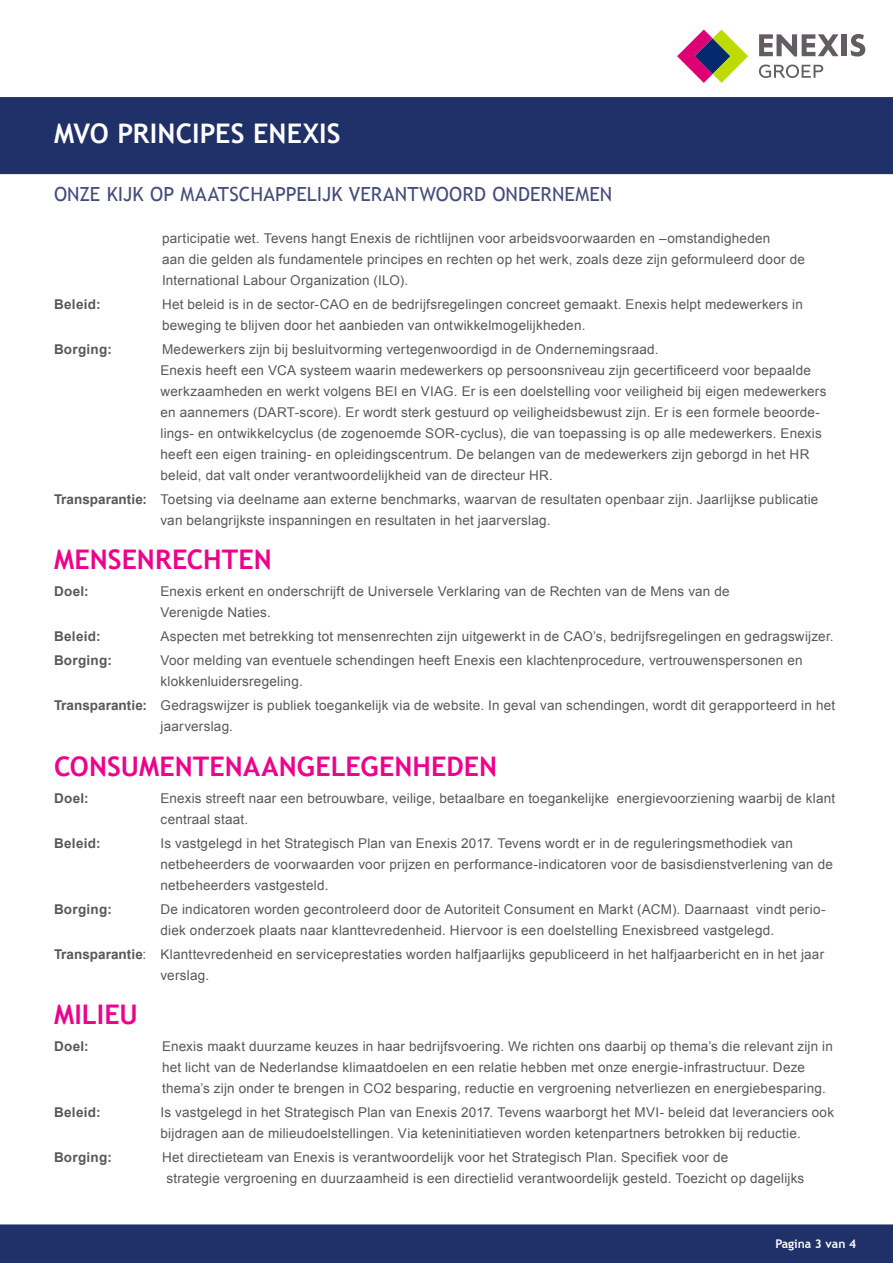
<style>
.page{position:relative;width:893px;height:1263px;background:#fff}
.page>*{position:absolute;margin:0;border:0;box-sizing:border-box;transform-origin:0 0}
.t1{font:700 27px "Trebuchet MS";letter-spacing:.005em;color:#ed028c}
.t2{font:700 27px "Trebuchet MS";letter-spacing:.005em;color:#fff}
.t3{font:19.5px "Trebuchet MS";letter-spacing:.005em;color:#464c7a}
.t4{font:13.5px/21px "Arial";letter-spacing:.015em;color:#57585a}
.t5{font:700 13.5px "Arial";letter-spacing:.02em;color:#57585a}
.t6{font:700 12px "Trebuchet MS";color:#fff}
.s1{font-weight:700}
</style>
<div class="page">
<div style="left:0;top:1224px;width:893px;height:39px;background:#203068"></div>
<svg style="left:759px;top:65px;width:64px;height:13px"></svg>
<svg style="left:677px;top:30px;width:71px;height:53px"></svg>
<div style="left:842px;top:34px;width:5px;height:22px;background:#635d63"></div>
<svg style="left:851px;top:34px;width:14px;height:23px"></svg>
<svg style="left:759px;top:34px;width:79px;height:22px"></svg>
<div style="left:0;top:97px;width:893px;height:78px;background:#203068"></div>
<p class="t2" style="left:54px;top:117px;width:288px">MVO PRINCIPES ENEXIS</p>
<p class="t3" style="left:54px;top:183px;width:560px">ONZE KIJK OP MAATSCHAPPELIJK VERANTWOORD ONDERNEMEN</p>
<p class="t4" style="left:162px;top:228px;width:644px">participatie wet. Tevens hangt Enexis de richtlijnen voor arbeidsvoorwaarden en –omstandigheden<br>aan die gelden als fundamentele principes en rechten op het werk, zoals deze zijn geformuleerd door de<br>International Labour Organization (ILO).</p>
<p class="t5" style="left:54px;top:295px;width:48px">Beleid:</p>
<p class="t4" style="left:162px;top:294px;width:642px">Het beleid is in de sector-CAO en de bedrijfsregelingen concreet gemaakt. Enexis helpt medewerkers in beweging te blijven door het aanbieden van ontwikkelmogelijkheden.</p>
<p class="t5" style="left:54px;top:340px;width:60px">Borging:</p>
<p class="t4" style="left:162px;top:339px;width:498px">Medewerkers zijn bij besluitvorming vertegenwoordigd in de Ondernemingsraad.</p>
<p class="t4" style="left:161px;top:360px;width:667px">Enexis heeft een VCA systeem waarin medewerkers op persoonsniveau zijn gecertificeerd voor bepaalde werkzaamheden en werkt volgens BEI en VIAG. Er is een doelstelling voor veiligheid bij eigen medewerkers en aannemers (DART-score). Er wordt sterk gestuurd op veiligheidsbewust zijn. Er is een formele beoorde&shy;lings- en ontwikkelcyclus (de zogenoemde SOR-cyclus), die van toepassing is op alle medewerkers. Enexis heeft een eigen training- en opleidingscentrum. De belangen van de medewerkers zijn geborgd in het HR beleid, dat valt onder verantwoordelijkheid van de directeur HR.</p>
<p class="t4" style="left:161px;top:489px;width:659px;text-indent:-107px"><span class="s1">Transparantie:</span> Toetsing via deelname aan externe benchmarks, waarvan de resultaten openbaar zijn. Jaarlijkse publicatie van belangrijkste inspanningen en resultaten in het jaarverslag.</p>
<p class="t1" style="left:54px;top:543px;width:219px">MENSENRECHTEN</p>
<p class="t5" style="left:54px;top:582px;width:36px">Doel:</p>
<p class="t4" style="left:161px;top:581px;width:571px">Enexis erkent en onderschrijft de Universele Verklaring van de Rechten van de Mens van de</p>
<p class="t4" style="left:161px;top:602px;width:112px">Verenigde Naties.</p>
<p class="t5" style="left:54px;top:627px;width:48px">Beleid:</p>
<p class="t4" style="left:160px;top:626px;width:675px">Aspecten met betrekking tot mensenrechten zijn uitgewerkt in de CAO’s, bedrijfsregelingen en gedragswijzer.</p>
<p class="t5" style="left:54px;top:651px;width:60px">Borging:</p>
<p class="t4" style="left:160px;top:650px;width:644px">Voor melding van eventuele schendingen heeft Enexis een klachtenprocedure, vertrouwenspersonen en</p>
<p class="t4" style="left:161px;top:671px;width:144px">klokkenluidersregeling.</p>
<p class="t4" style="left:161px;top:695px;width:676px;text-indent:-107px"><span class="s1">Transparantie:</span> Gedragswijzer is publiek toegankelijk via de website. In geval van schendingen, wordt dit gerapporteerd in het jaarverslag.</p>
<p class="t1" style="left:54px;top:749px;width:445px">CONSUMENTENAANGELEGENHEDEN</p>
<p class="t5" style="left:54px;top:789px;width:36px">Doel:</p>
<p class="t4" style="left:161px;top:787px;width:676px">Enexis streeft naar een betrouwbare, veilige, betaalbare en toegankelijke energievoorziening waarbij de klant centraal staat.</p>
<p class="t5" style="left:54px;top:834px;width:48px">Beleid:</p>
<p class="t4" style="left:160px;top:832px;width:634px">Is vastgelegd in het Strategisch Plan van Enexis 2017. Tevens wordt er in de reguleringsmethodiek van</p>
<p class="t4" style="left:161px;top:853px;width:674px">netbeheerders de voorwaarden voor prijzen en performance-indicatoren voor de basisdienstverlening van de netbeheerders vastgesteld.</p>
<p class="t5" style="left:54px;top:900px;width:60px">Borging:</p>
<p class="t4" style="left:160px;top:898px;width:667px">De indicatoren worden gecontroleerd door de Autoriteit Consument en Markt (ACM). Daarnaast vindt perio-</p>
<p class="t4" style="left:161px;top:919px;width:615px">diek onderzoek plaats naar klanttevredenheid. Hiervoor is een doelstelling Enexisbreed vastgelegd.</p>
<p class="t4" style="left:161px;top:943px;width:665px;text-indent:-107px"><span class="s1">Transparantie</span>: Klanttevredenheid en serviceprestaties worden halfjaarlijks gepubliceerd in het halfjaarbericht en in het jaar verslag.</p>
<p class="t1" style="left:54px;top:997px;width:85px">MILIEU</p>
<p class="t5" style="left:54px;top:1037px;width:36px">Doel:</p>
<p class="t4" style="left:162px;top:1036px;width:672px">Enexis maakt duurzame keuzes in haar bedrijfsvoering. We richten ons daarbij op thema’s die relevant zijn in</p>
<p class="t4" style="left:162px;top:1057px;width:665px">het licht van de Nederlandse klimaatdoelen en een relatie hebben met onze energie-infrastructuur. Deze thema’s zijn onder te brengen in CO2 besparing, reductie en vergroening netverliezen en energiebesparing.</p>
<p class="t5" style="left:54px;top:1103px;width:48px">Beleid:</p>
<p class="t4" style="left:160px;top:1102px;width:675px">Is vastgelegd in het Strategisch Plan van Enexis 2017. Tevens waarborgt het MVI- beleid dat leveranciers ook bijdragen aan de milieudoelstellingen. Via keteninitiatieven worden ketenpartners betrokken bij reductie.</p>
<p class="t5" style="left:54px;top:1148px;width:60px">Borging:</p>
<p class="t4" style="left:162px;top:1147px;width:568px">Het directieteam van Enexis is verantwoordelijk voor het Strategisch Plan. Specifiek voor de</p>
<p class="t4" style="left:166px;top:1168px;width:639px">strategie vergroening en duurzaamheid is een directielid verantwoordelijk gesteld. Toezicht op dagelijks</p>
<p class="t6" style="left:775px;top:1236px;width:82px">Pagina 3 van 4</p>
</div>
